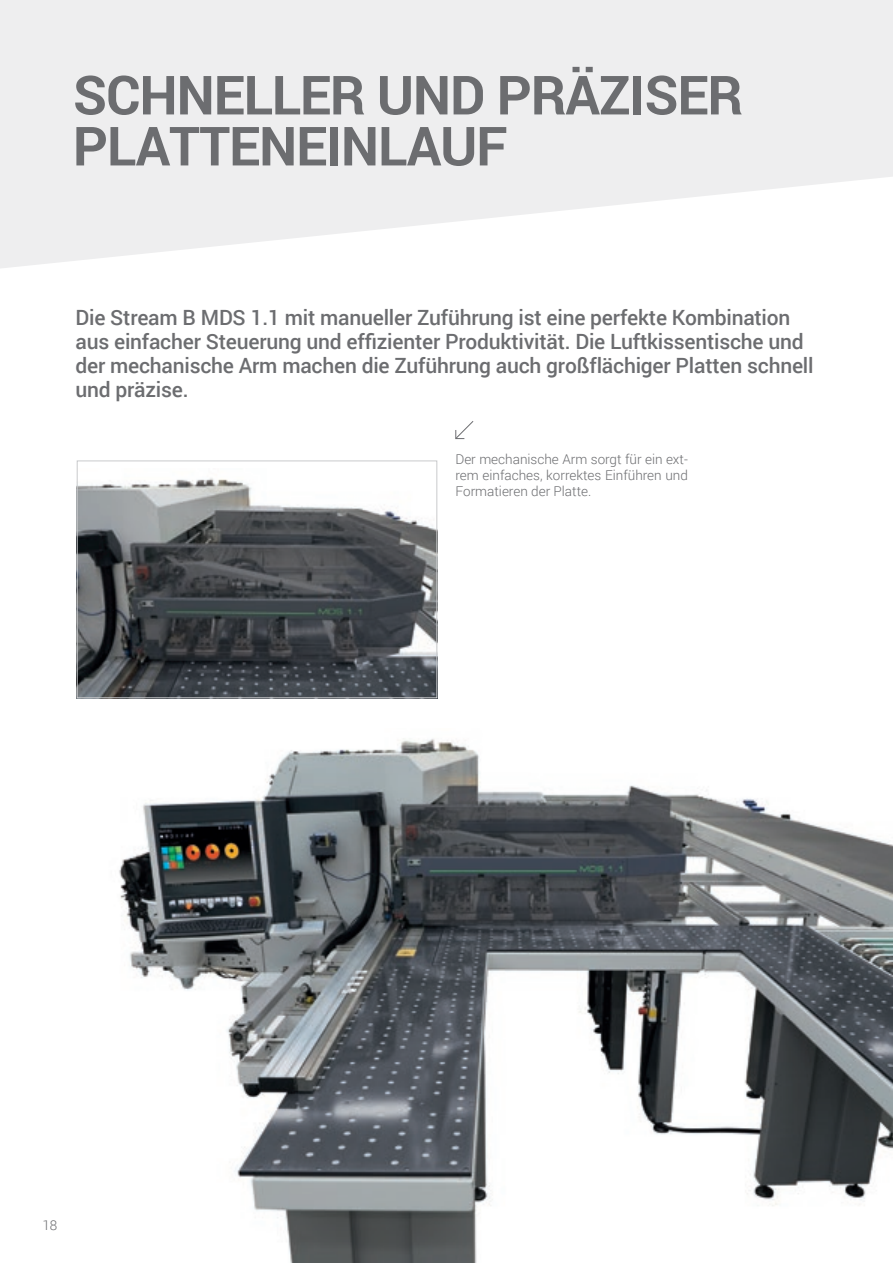
<style>
.page{position:relative;width:893px;height:1263px;background:#fff}
.page>*{position:absolute;margin:0;border:0;box-sizing:border-box;transform-origin:0 0}
._1_TITOLO_GRIGIO{font:700 54px "Roboto";letter-spacing:-.02em;color:#6c6d70}
._2_SOTTOTITOLO_ROSSO{font:500 21px/24px "Roboto";letter-spacing:-.01em;color:#6c6d70}
.t1{font:300 13.5px/16.2px "Roboto";color:#6c6d70;text-align:justify}
</style>
<div class="page">
<svg style="left:0;top:0;width:893px;height:268px;fill:#eeeeef"></svg>
<svg style="left:455px;top:421px;width:19px;height:18px"></svg>
<img style="left:119px;top:739px;width:774px;height:524px">
<img style="left:79px;top:478px;width:356px;height:218px">
<div style="left:77px;top:460px;width:360px;height:238px;border:1px solid #c9cacc"></div>
<p class="_1_TITOLO_GRIGIO" style="left:73px;top:57px;width:672px">SCHNELLER UND PRÄZISER</p>
<p class="_1_TITOLO_GRIGIO" style="left:73px;top:108px;width:436px">PLATTENEINLAUF</p>
<p class="_2_SOTTOTITOLO_ROSSO" style="left:76px;top:305px;width:740px">Die Stream B MDS 1.1 mit manueller Zuführung ist eine perfekte Kombination aus einfacher Steuerung und effizienter Produktivität. Die Luftkissentische und der mechanische Arm machen die Zuführung auch großflächiger Platten schnell und präzise.</p>
<p class="t1" style="left:455px;top:450px;width:234px">Der mechanische Arm sorgt für ein ext&shy;rem einfaches, korrektes Einführen und Formatieren der Platte.</p>
<p class="t1" style="left:42px;top:1216px;width:16px">18</p>
</div>
